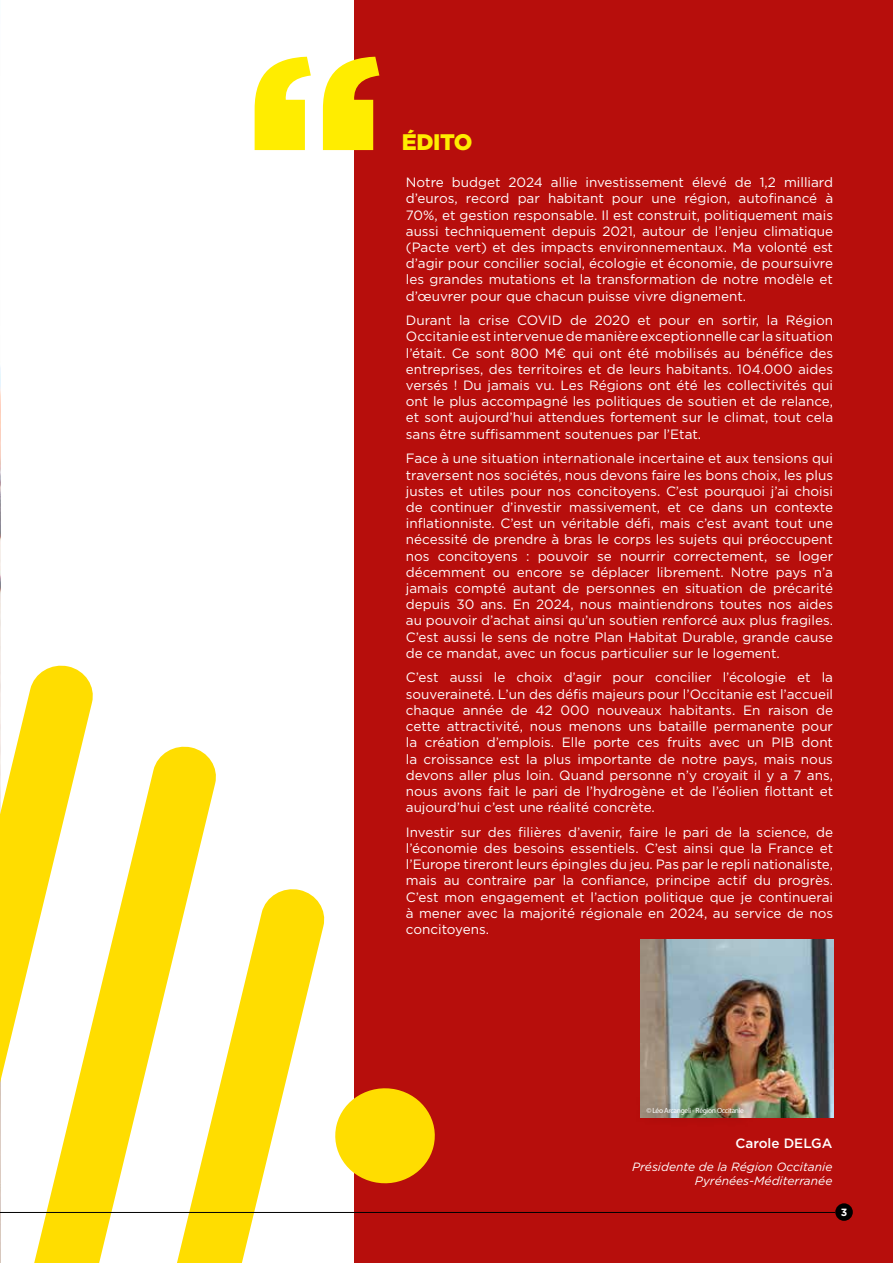
<style>
.page{position:relative;width:893px;height:1263px;background:#fff}
.page>*{position:absolute;margin:0;border:0;box-sizing:border-box;transform-origin:0 0}
.t1{font:900 257.85px "Gotham";color:#ffed00}
.t2{font:900 22.5px "Gotham";letter-spacing:-.02em;color:#ffed00}
.t3{font:13.5px/16.2px "Gotham";color:#fff;text-align:justify}
.t4{font:500 13.5px "Gotham";color:#fff}
.t5{font:italic 12px/14.4px "Gotham";color:#fff;text-align:right}
.t6{font:700 10.5px "Gotham";color:#fff}
.t7{font:7.5px "Myriad Pro";letter-spacing:-.04em;color:#fff}
</style>
<div class="page">
<img style="left:0;top:367px;width:1px;height:296px">
<div style="left:354px;top:0;width:539px;height:1263px;background:#b70e0c"></div>
<img style="left:640px;top:939px;width:193px;height:178px">
<div style="left:634px;top:1094px;width:122px;height:33px;background:#000;opacity:.75"></div>
<svg style="left:0;top:663px;width:93px;height:600px;fill:#fd0"></svg>
<svg style="left:5px;top:744px;width:211px;height:519px"></svg>
<svg style="left:168px;top:886px;width:157px;height:377px"></svg>
<svg style="left:335px;top:1088px;width:100px;height:96px"></svg>
<div style="left:835px;top:1203px;width:18px;height:18px;background:#000;border-radius:50%"></div>
<hr style="left:0;top:1212px;width:835px;height:1px;background:#000">
<h1 class="t1" style="left:244px;top:-30px;width:143px">“</h1>
<h2 class="t2" style="left:402px;top:126px;width:72px">ÉDITO</h2>
<p class="t3" style="left:406px;top:174px;width:429px">Notre budget 2024 allie investissement élevé de 1,2 milliard d’euros, record par habitant pour une région, autofinancé à 70%, et gestion responsable. Il est construit, politiquement mais aussi techniquement depuis 2021, autour de l’enjeu climatique (Pacte vert) et des impacts environnementaux. Ma volonté est d’agir pour concilier social, écologie et économie, de poursuivre les grandes mutations et la transformation de notre modèle et d’œuvrer pour que chacun puisse vivre dignement.</p>
<p class="t3" style="left:406px;top:312px;width:429px">Durant la crise COVID de 2020 et pour en sortir, la Région Occitanie est intervenue de manière exceptionnelle car la situation l’était. Ce sont 800 M€ qui ont été mobilisés au bénéfice des entreprises, des territoires et de leurs habitants. 104.000 aides versés ! Du jamais vu. Les Régions ont été les collectivités qui ont le plus accompagné les politiques de soutien et de relance, et sont aujourd’hui attendues fortement sur le climat, tout cela sans être suffisamment soutenues par l’Etat.</p>
<p class="t3" style="left:406px;top:450px;width:429px">Face à une situation internationale incertaine et aux tensions qui traversent nos sociétés, nous devons faire les bons choix, les plus justes et utiles pour nos concitoyens. C’est pourquoi j’ai choisi de continuer d’investir massivement, et ce dans un contexte inflationniste. C’est un véritable défi, mais c’est avant tout une nécessité de prendre à bras le corps les sujets qui préoccupent nos concitoyens : pouvoir se nourrir correctement, se loger décemment ou encore se déplacer librement. Notre pays n’a jamais compté autant de personnes en situation de précarité depuis 30 ans. En 2024, nous maintiendrons toutes nos aides au pouvoir d’achat ainsi qu’un soutien renforcé aux plus fragiles.<br>C’est aussi le sens de notre Plan Habitat Durable, grande cause de ce mandat, avec un focus particulier sur le logement.</p>
<p class="t3" style="left:406px;top:669px;width:429px">C’est aussi le choix d’agir pour concilier l’écologie et la souveraineté. L’un des défis majeurs pour l’Occitanie est l’accueil chaque année de 42 000 nouveaux habitants. En raison de cette attractivité, nous menons uns bataille permanente pour la création d’emplois. Elle porte ces fruits avec un PIB dont la croissance est la plus importante de notre pays, mais nous devons aller plus loin. Quand personne n’y croyait il y a 7 ans, nous avons fait le pari de l’hydrogène et de l’éolien flottant et aujourd’hui c’est une réalité concrète.</p>
<p class="t3" style="left:406px;top:824px;width:429px">Investir sur des filières d’avenir, faire le pari de la science, de l’économie des besoins essentiels. C’est ainsi que la France et l’Europe tireront leurs épingles du jeu. Pas par le repli nationaliste, mais au contraire par la confiance, principe actif du progrès.<br>C’est mon engagement et l’action politique que je continuerai à mener avec la majorité régionale en 2024, au service de nos concitoyens.</p>
<p class="t7" style="left:646px;top:1105px;width:99px">© Léo Arcangeli - Région Occitanie</p>
<p class="t4" style="left:736px;top:1134px;width:98px">Carole DELGA</p>
<p class="t5" style="left:632px;top:1159px;width:202px">Présidente de la Région Occitanie<br>Pyrénées-Méditerranée</p>
<p class="t6" style="left:841px;top:1205px;width:8px">3</p>
</div>
